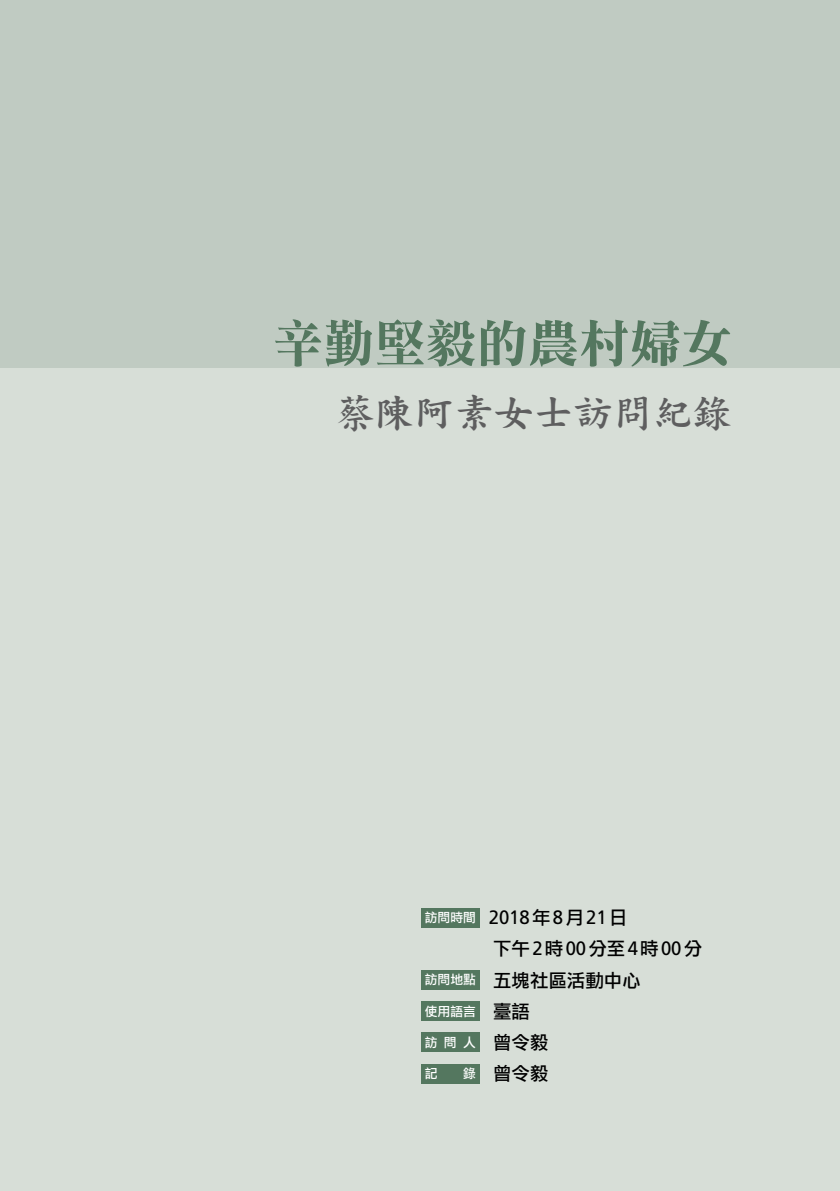
<style>
.page{position:relative;width:840px;height:1191px;background:#fff}
.page>*{position:absolute;margin:0;border:0;box-sizing:border-box;transform-origin:0 0}
.t1{font:51px "DF Li Song Std W7";color:#54775f}
.t2{font:39.6px "DF Kai Shu Std W7";color:#5e5e5f}
.t3{font:19.4px "Frutiger LT Std";color:#000;scale:.95 1}
.t4{font:18.4px/31.8px "DF Li Hei Std W5";color:#000}
.t5{font:12.8px "DF Li Hei Std W5";color:#fff}
.s1{font-family:"DF Li Hei Std W5";font-size:12.8px;color:#fff}
.s2{font-family:"DF Li Hei Std W5";font-size:18.4px}
.s3{font-family:"Frutiger LT Std";font-size:19.4px}
.s4{font-size:12.8px;color:#fff}
.s5{font-size:18.4px;color:#000}
</style>
<div class="page">
<div style="left:0;top:0;width:839px;height:1191px;background:#c0cbc2"></div>
<div style="left:0;top:369px;width:839px;height:822px;background:#d7ded7"></div>
<div style="left:421px;top:907px;width:58px;height:20px;background:#54775f"></div>
<div style="left:421px;top:970px;width:58px;height:20px;background:#54775f"></div>
<div style="left:421px;top:1001px;width:58px;height:20px;background:#54775f"></div>
<div style="left:421px;top:1032px;width:58px;height:20px;background:#54775f"></div>
<div style="left:421px;top:1063px;width:58px;height:20px;background:#54775f"></div>
<h1 class="t1" style="left:272px;top:315px;width:461px">辛勤堅毅的農村婦女</h1>
<h2 class="t2" style="left:334px;top:391px;width:398px">蔡陳阿素女士訪問紀錄</h2>
<p class="t3" style="left:424px;top:906px;width:215px"><span class="s1">訪問時間</span> 2018<span class="s2">年</span>8<span class="s2">月</span>21<span class="s2">日</span></p>
<p class="t4" style="left:424px;top:932px;width:279px;text-indent:68px">下午<span class="s3">2</span>時<span class="s3">00</span>分至<span class="s3">4</span>時<span class="s3">00</span>分<span class="s4">訪問地點</span> 五塊社區活動中心</p>
<p class="t5" style="left:424px;top:1004px;width:107px">使用語言 <span class="s5">臺語</span></p>
<p class="t5" style="left:424px;top:1035px;width:125px">訪問人 <span class="s5">曾令毅</span></p>
<p class="t5" style="left:424px;top:1066px;width:14px">記</p>
<p class="t4" style="left:463px;top:1057px;width:87px"><span class="s4">錄</span> 曾令毅</p>
</div>
